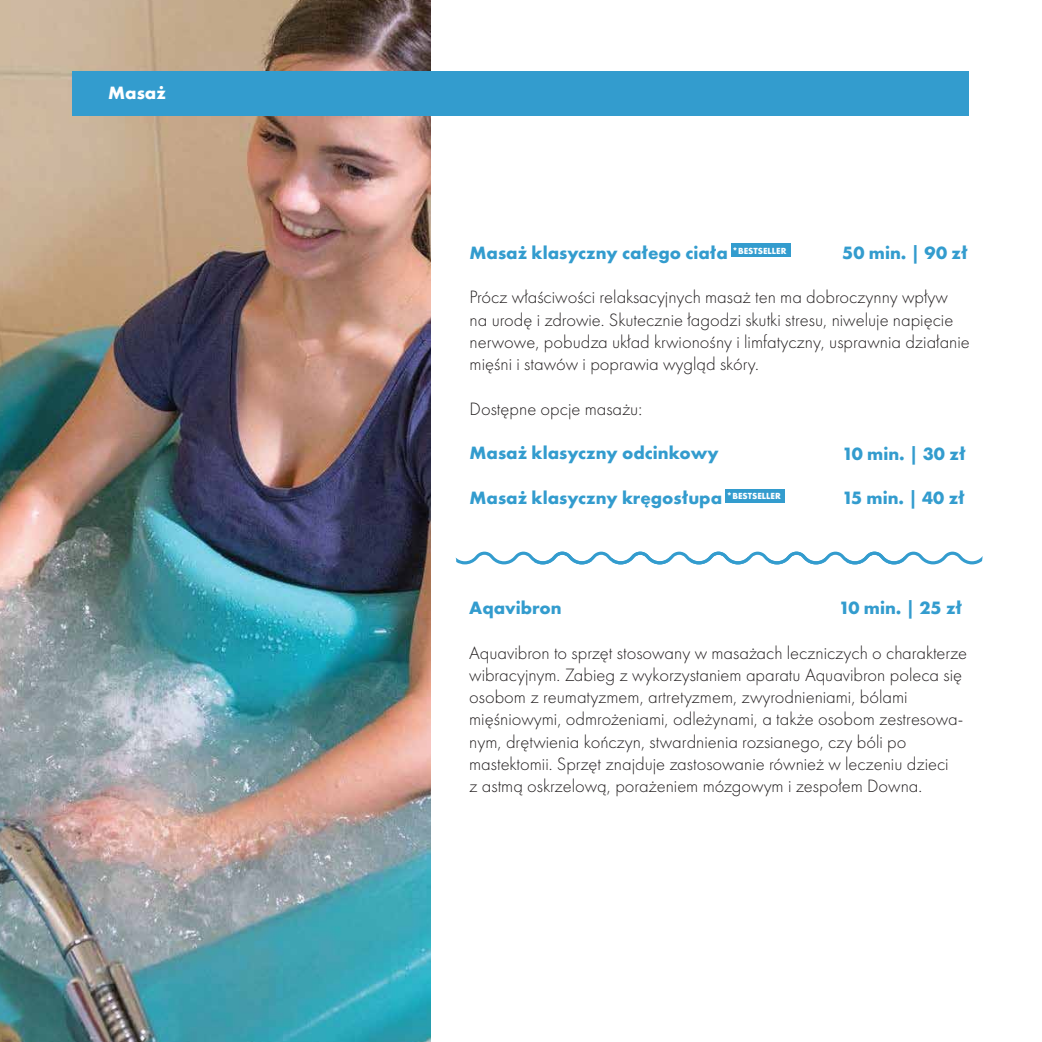
<style>
.page{position:relative;width:1042px;height:1042px;background:#fff}
.page>*{position:absolute;margin:0;border:0;box-sizing:border-box;transform-origin:0 0}
.t1{font:300 18.55px/22.2px "Futura PT";color:#231f20}
.t2{font:700 18.55px "Futura PT";color:#339cce}
.t3{font:700 18.55px "Futura PT";color:#fff}
</style>
<div class="page">
<img style="left:0;top:0;width:430px;height:1042px">
<div style="left:73px;top:71px;width:896px;height:45px;background:#339cce"></div>
<div style="left:731px;top:243px;width:59px;height:14px;background:#339cce"></div>
<svg style="left:456px;top:551px;width:527px;height:13px"></svg>
<div style="left:726px;top:489px;width:59px;height:13px;background:#339cce"></div>
<p class="t3" style="left:108px;top:81px;width:59px">Masaż</p>
<p class="t2" style="left:842px;top:241px;width:127px">50 min. | 90 zł</p>
<p class="t2" style="left:470px;top:241px;width:318px">Masaż klasyczny całego ciała <sup>*BESTSELLER</sup></p>
<p class="t1" style="left:470px;top:286px;width:502px">Prócz właściwości relaksacyjnych masaż ten ma dobroczynny wpływ na urodę i zdrowie. Skutecznie łagodzi skutki stresu, niweluje napięcie nerwowe, pobudza układ krwionośny i limfatyczny, usprawnia działanie mięśni i stawów i poprawia wygląd skóry.</p>
<p class="t1" style="left:470px;top:398px;width:174px">Dostępne opcje masażu:</p>
<p class="t2" style="left:470px;top:441px;width:250px">Masaż klasyczny odcinkowy</p>
<p class="t2" style="left:470px;top:486px;width:313px">Masaż klasyczny kręgosłupa <sup>*BESTSELLER</sup></p>
<p class="t2" style="left:842px;top:441px;width:125px">10 min. | 30 zł</p>
<p class="t2" style="left:842px;top:486px;width:124px">15 min. | 40 zł</p>
<p class="t2" style="left:839px;top:596px;width:125px">10 min. | 25 zł</p>
<p class="t2" style="left:469px;top:596px;width:94px">Aqavibron</p>
<p class="t1" style="left:469px;top:641px;width:499px">Aquavibron to sprzęt stosowany w masażach leczniczych o charakterze wibracyjnym. Zabieg z wykorzystaniem aparatu Aquavibron poleca się osobom z reumatyzmem, artretyzmem, zwyrodnieniami, bólami mięśniowymi, odmrożeniami, odleżynami, a także osobom zestresowa&shy;nym, drętwienia kończyn, stwardnienia rozsianego, czy bóli po mastektomii. Sprzęt znajduje zastosowanie również w leczeniu dzieci<br>z astmą oskrzelową, porażeniem mózgowym i zespołem Downa.</p>
</div>
